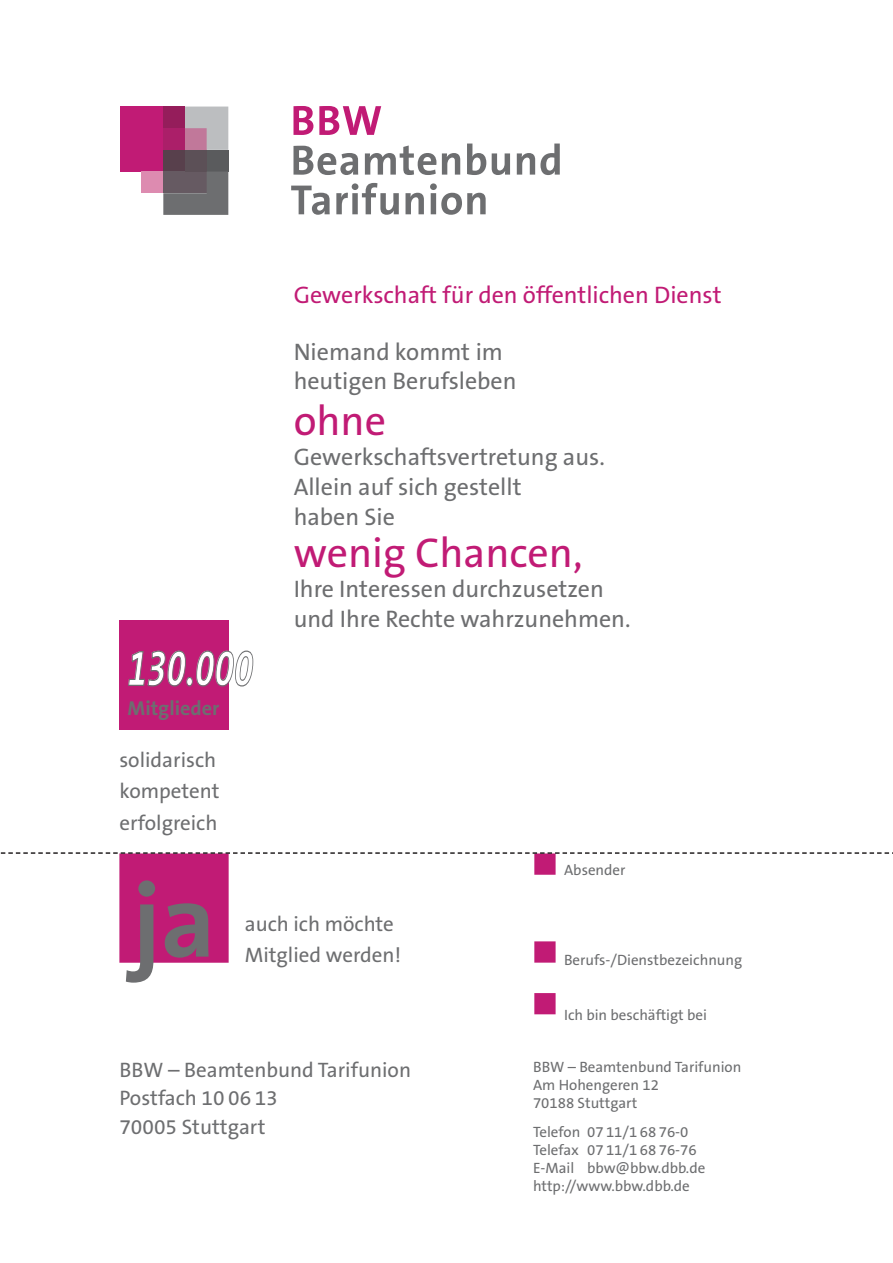
<style>
.page{position:relative;width:893px;height:1263px;background:#fff}
.page>*{position:absolute;margin:0;border:0;box-sizing:border-box;transform-origin:0 0}
.t1{font:700 105px "The Sans B7";color:#6d6e70}
.t2{font:italic 700 51.75px "The Sans B7";letter-spacing:.01em;color:#fff;scale:.67 1}
.t3{font:42px "The Sans B5 Plain";color:#c11b75}
.t4{font:24px/30px "The Sans B5 Plain";color:#6d6e70}
.t5{font:24px "The Sans B5 Plain";color:#c11b75}
.t6{font:21px/31.5px "The Sans B5 Plain";color:#6d6e70}
.t7{font:700 20.25px "The Sans B7";color:#6d6e70}
.t8{font:15px/18px "The Sans B5 Plain";color:#6d6e70}
</style>
<div class="page">
<svg style="left:119px;top:854px;width:436px;height:160px"></svg>
<div style="left:119px;top:621px;width:110px;height:109px;background:#c11b75"></div>
<svg style="left:128px;top:651px;width:58px;height:36px"></svg>
<div style="left:186px;top:677px;width:7px;height:9px;border:1px solid #6d6e70;border-radius:50%"></div>
<svg style="left:196px;top:651px;width:57px;height:36px"></svg>
<svg style="left:1px;top:852px;width:892px;height:2px"></svg>
<div style="left:245px;top:915px;width:193px;height:58px;background:#fff"></div>
<div style="left:120px;top:107px;width:43px;height:65px;background:#c11b75"></div>
<div style="left:163px;top:107px;width:22px;height:21px;background:#951d5b"></div>
<div style="left:163px;top:128px;width:22px;height:22px;background:#ab1f69"></div>
<div style="left:163px;top:150px;width:22px;height:22px;background:#58404c"></div>
<svg style="left:185px;top:107px;width:43px;height:43px;background:#bdacb6"></svg>
<div style="left:185px;top:150px;width:22px;height:22px;background:#5c5057"></div>
<div style="left:207px;top:150px;width:21px;height:22px;background:#5a5b5d"></div>
<svg style="left:163px;top:172px;width:65px;height:43px;background:#6b686c"></svg>
<div style="left:142px;top:172px;width:21px;height:21px;background:#dd8bb0"></div>
<svg style="left:293px;top:106px;width:88px;height:29px"></svg>
<svg style="left:291px;top:144px;width:269px;height:71px"></svg>
<h2 class="t2" style="left:128px;top:641px;width:188px">130.000</h2>
<h3 class="t7" style="left:128px;top:700px;width:93px">Mitglieder</h3>
<h3 class="t6" style="left:119px;top:745px;width:102px">solidarisch kompetent erfolgreich</h3>
<h3 class="t5" style="left:294px;top:284px;width:429px">Gewerkschaft für den öffentlichen Dienst</h3>
<h3 class="t4" style="left:294px;top:339px;width:224px;line-height:28.8px">Niemand kommt im heutigen Berufsleben</h3>
<h3 class="t3" style="left:294px;top:403px;width:94px">ohne</h3>
<h3 class="t4" style="left:294px;top:444px;width:313px">Gewerkschaftsvertretung aus.<br>Allein auf sich gestellt<br>haben Sie</h3>
<h3 class="t3" style="left:294px;top:535px;width:290px">wenig Chancen,</h3>
<h3 class="t4" style="left:294px;top:576px;width:338px">Ihre Interessen durchzusetzen und Ihre Rechte wahrzunehmen.</h3>
<p class="t8" style="left:564px;top:862px;width:63px">Absender</p>
<h1 class="t1" style="left:132px;top:875px;width:85px">ja</h1>
<h3 class="t6" style="left:245px;top:910px;width:158px">auch ich möchte<br>Mitglied werden!</h3>
<h3 class="t6" style="left:119px;top:1057px;width:293px;line-height:28.5px">BBW – Beamtenbund Tarifunion<br>Postfach 10 06 13<br>70005 Stuttgart</h3>
<p class="t8" style="left:564px;top:952px;width:180px">Berufs-/Dienstbezeichnung</p>
<p class="t8" style="left:564px;top:1007px;width:145px">Ich bin beschäftigt bei</p>
<p class="t8" style="left:533px;top:1059px;width:210px">BBW – Beamtenbund Tarifunion<br>Am Hohengeren 12<br>70188 Stuttgart</p>
<p class="t8" style="left:533px;top:1124px;width:174px">Telefon 07 11/1 68 76-0<br>Telefax 07 11/1 68 76-76<br>E-Mail bbw@bbw.dbb.de http://www.bbw.dbb.de</p>
</div>
